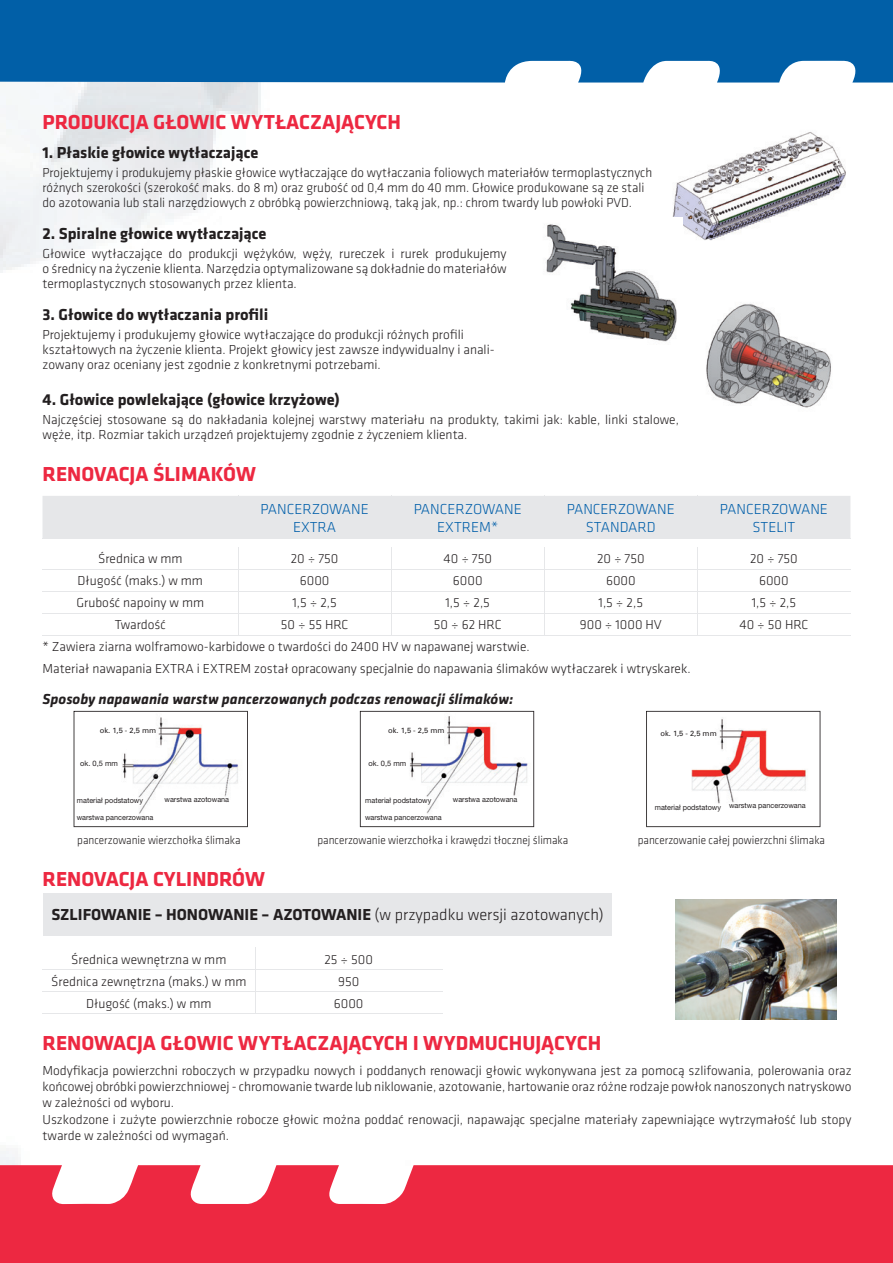
<style>
.page{position:relative;width:893px;height:1263px;background:#fff}
.page>*{position:absolute;margin:0;border:0;box-sizing:border-box;transform-origin:0 0}
.t1{font:700 21px "Klavika";color:#ed2841}
.t2{font:700 16.5px "Klavika";color:#231f20}
.t3{font:300 15px/18px "Klavika";color:#015faa;text-align:center}
.t4{font:italic 700 15px "Klavika";color:#231f20}
.t5{font:300 13.5px/15px "Klavika";color:#231f20}
.t6{font:300 12px "Klavika";color:#231f20;scale:.94 1}
.t7{font:7.5px "Helvetica Neue LT Pro";color:#231f20}
.t8{font:7.5px "Univers CE";color:#231f20}
.s1{font-weight:300}
</style>
<div class="page">
<img style="left:0;top:83px;width:851px;height:1082px">
<svg style="left:0;top:1165px;width:893px;height:98px;background:#ee3d53"></svg>
<svg style="left:0;top:0;width:893px;height:83px;background:#1269ac"></svg>
<img style="left:661px;top:125px;width:190px;height:119px">
<div style="left:43px;top:893px;width:568px;height:42px;background:#e6e7e9"></div>
<div style="left:43px;top:496px;width:807px;height:42px;background:#e6e7e9"></div>
<hr style="left:238px;top:496px;width:1px;height:42px;background:#e6e7e9">
<hr style="left:391px;top:496px;width:1px;height:42px;background:#e6e7e9">
<hr style="left:544px;top:496px;width:1px;height:42px;background:#e6e7e9">
<hr style="left:697px;top:496px;width:1px;height:42px;background:#e6e7e9">
<hr style="left:43px;top:538px;width:195px;height:1px;background:#e6e7e9">
<hr style="left:238px;top:538px;width:153px;height:1px;background:#e6e7e9">
<hr style="left:391px;top:538px;width:153px;height:1px;background:#e6e7e9">
<hr style="left:544px;top:538px;width:153px;height:1px;background:#e6e7e9">
<hr style="left:697px;top:538px;width:153px;height:1px;background:#e6e7e9">
<hr style="left:43px;top:569px;width:195px;height:1px;background:#e6e7e9">
<hr style="left:238px;top:569px;width:153px;height:1px;background:#e6e7e9">
<hr style="left:391px;top:569px;width:153px;height:1px;background:#e6e7e9">
<hr style="left:544px;top:569px;width:153px;height:1px;background:#e6e7e9">
<hr style="left:697px;top:569px;width:153px;height:1px;background:#e6e7e9">
<hr style="left:43px;top:591px;width:195px;height:1px;background:#e6e7e9">
<hr style="left:238px;top:591px;width:153px;height:1px;background:#e6e7e9">
<hr style="left:391px;top:591px;width:153px;height:1px;background:#e6e7e9">
<hr style="left:544px;top:591px;width:153px;height:1px;background:#e6e7e9">
<hr style="left:697px;top:591px;width:153px;height:1px;background:#e6e7e9">
<hr style="left:43px;top:613px;width:195px;height:1px;background:#e6e7e9">
<hr style="left:238px;top:613px;width:153px;height:1px;background:#e6e7e9">
<svg style="left:238px;top:547px;width:1px;height:88px"></svg>
<hr style="left:391px;top:613px;width:153px;height:1px;background:#e6e7e9">
<svg style="left:391px;top:547px;width:1px;height:88px"></svg>
<hr style="left:544px;top:613px;width:153px;height:1px;background:#e6e7e9">
<svg style="left:544px;top:547px;width:1px;height:88px"></svg>
<hr style="left:697px;top:613px;width:153px;height:1px;background:#e6e7e9">
<svg style="left:697px;top:547px;width:1px;height:88px"></svg>
<hr style="left:43px;top:635px;width:195px;height:1px;background:#e6e7e9">
<hr style="left:238px;top:635px;width:153px;height:1px;background:#e6e7e9">
<hr style="left:391px;top:635px;width:153px;height:1px;background:#e6e7e9">
<hr style="left:544px;top:635px;width:153px;height:1px;background:#e6e7e9">
<hr style="left:697px;top:635px;width:153px;height:1px;background:#e6e7e9">
<hr style="left:43px;top:969px;width:212px;height:1px;background:#e6e7e9">
<hr style="left:255px;top:969px;width:187px;height:1px;background:#e6e7e9">
<hr style="left:43px;top:991px;width:212px;height:1px;background:#e6e7e9">
<hr style="left:255px;top:991px;width:187px;height:1px;background:#e6e7e9">
<svg style="left:255px;top:947px;width:1px;height:66px"></svg>
<hr style="left:43px;top:1013px;width:212px;height:1px;background:#e6e7e9">
<hr style="left:255px;top:1013px;width:187px;height:1px;background:#e6e7e9">
<img style="left:538px;top:218px;width:144px;height:128px">
<img style="left:700px;top:296px;width:135px;height:121px">
<img style="left:676px;top:899px;width:160px;height:121px">
<svg style="left:74px;top:711px;width:174px;height:116px"></svg>
<svg style="left:360px;top:711px;width:174px;height:116px"></svg>
<svg style="left:646px;top:711px;width:174px;height:116px"></svg>
<h1 class="t1" style="left:43px;top:110px;width:360px">PRODUKCJA GŁOWIC WYTŁACZAJĄCYCH</h1>
<p class="t2" style="left:43px;top:144px;width:217px">1. Płaskie głowice wytłaczające</p>
<p class="t5" style="left:43px;top:166px;width:611px">Projektujemy i produkujemy płaskie głowice wytłaczające do wytłaczania foliowych materiałów termoplastycznych różnych szerokości (szerokość maks. do 8 m) oraz grubość od 0,4 mm do 40 mm. Głowice produkowane są ze stali do azotowania lub stali narzędziowych z obróbką powierzchniową, taką jak, np.: chrom twardy lub powłoki PVD.</p>
<p class="t2" style="left:43px;top:224px;width:225px">2. Spiralne głowice wytłaczające</p>
<p class="t5" style="left:43px;top:246px;width:466px;text-align:justify">Głowice wytłaczające do produkcji wężyków, węży, rureczek i rurek produkujemy o średnicy na życzenie klienta. Narzędzia optymalizowane są dokładnie do materiałów termoplastycznych stosowanych przez klienta.</p>
<p class="t2" style="left:43px;top:305px;width:227px">3. Głowice do wytłaczania profili</p>
<p class="t5" style="left:43px;top:327px;width:454px">Projektujemy i produkujemy głowice wytłaczające do produkcji różnych profili kształtowych na życzenie klienta. Projekt głowicy jest zawsze indywidualny i anali&shy;zowany oraz oceniany jest zgodnie z konkretnymi potrzebami.</p>
<p class="t2" style="left:43px;top:390px;width:299px">4. Głowice powlekające (głowice krzyżowe)</p>
<p class="t5" style="left:43px;top:412px;width:638px">Najczęściej stosowane są do nakładania kolejnej warstwy materiału na produkty, takimi jak: kable, linki stalowe, węże, itp. Rozmiar takich urządzeń projektujemy zgodnie z życzeniem klienta.</p>
<h1 class="t1" style="left:43px;top:463px;width:215px">RENOVACJA ŚLIMAKÓW</h1>
<p class="t3" style="left:261px;top:500px;width:110px">PANCERZOWANE<br>EXTRA</p>
<p class="t3" style="left:414px;top:500px;width:110px">PANCERZOWANE<br>EXTREM*</p>
<p class="t3" style="left:567px;top:500px;width:110px">PANCERZOWANE<br>STANDARD</p>
<p class="t3" style="left:720px;top:500px;width:110px">PANCERZOWANE<br>STELIT</p>
<p class="t5" style="left:98px;top:551px;width:86px">Średnica w mm</p>
<p class="t5" style="left:291px;top:551px;width:49px">20 ÷ 750</p>
<p class="t5" style="left:443px;top:551px;width:50px">40 ÷ 750</p>
<p class="t5" style="left:597px;top:551px;width:49px">20 ÷ 750</p>
<p class="t5" style="left:750px;top:551px;width:49px">20 ÷ 750</p>
<p class="t5" style="left:78px;top:573px;width:127px">Długość (maks.) w mm</p>
<p class="t5" style="left:300px;top:573px;width:31px">6000</p>
<p class="t5" style="left:453px;top:573px;width:31px">6000</p>
<p class="t5" style="left:606px;top:573px;width:31px">6000</p>
<p class="t5" style="left:759px;top:573px;width:31px">6000</p>
<p class="t5" style="left:77px;top:595px;width:129px">Grubość napoiny w mm</p>
<p class="t5" style="left:292px;top:595px;width:46px">1,5 ÷ 2,5</p>
<p class="t5" style="left:446px;top:595px;width:46px">1,5 ÷ 2,5</p>
<p class="t5" style="left:599px;top:595px;width:46px">1,5 ÷ 2,5</p>
<p class="t5" style="left:752px;top:595px;width:46px">1,5 ÷ 2,5</p>
<p class="t5" style="left:115px;top:618px;width:53px">Twardość</p>
<p class="t5" style="left:281px;top:618px;width:69px">50 ÷ 55 HRC</p>
<p class="t5" style="left:434px;top:618px;width:69px">50 ÷ 62 HRC</p>
<p class="t5" style="left:580px;top:618px;width:84px">900 ÷ 1000 HV</p>
<p class="t5" style="left:739px;top:618px;width:71px">40 ÷ 50 HRC</p>
<p class="t5" style="left:43px;top:635px;width:650px;line-height:22.2px">* Zawiera ziarna wolframowo-karbidowe o twardości do 2400 HV w napawanej warstwie.<br>Materiał nawapania EXTRA i EXTREM został opracowany specjalnie do napawania ślimaków wytłaczarek i wtryskarek.</p>
<p class="t4" style="left:43px;top:691px;width:472px">Sposoby napawania warstw pancerzowanych podczas renowacji ślimaków:</p>
<p class="t8" style="left:100px;top:726px;width:58px">ok. 1,5 - 2,5 mm</p>
<p class="t8" style="left:388px;top:726px;width:58px">ok. 1,5 - 2,5 mm</p>
<p class="t8" style="left:660px;top:729px;width:58px">ok. 1,5 - 2,5 mm</p>
<p class="t7" style="left:80px;top:759px;width:39px">ok. 0,5 mm</p>
<p class="t7" style="left:368px;top:759px;width:39px">ok. 0,5 mm</p>
<p class="t7" style="left:77px;top:796px;width:68px">materiał podstatowy</p>
<p class="t7" style="left:365px;top:796px;width:68px">materiał podstatowy</p>
<p class="t7" style="left:655px;top:803px;width:68px">materiał podstatowy</p>
<p class="t7" style="left:77px;top:813px;width:78px">warstwa pancerzowana</p>
<p class="t7" style="left:365px;top:813px;width:78px">warstwa pancerzowana</p>
<p class="t7" style="left:165px;top:795px;width:66px">warstwa azotowana</p>
<p class="t7" style="left:453px;top:795px;width:66px">warstwa azotowana</p>
<p class="t7" style="left:729px;top:801px;width:78px">warstwa pancerzowana</p>
<p class="t6" style="left:77px;top:834px;width:175px">pancerzowanie wierzchołka ślimaka</p>
<p class="t6" style="left:317px;top:834px;width:268px">pancerzowanie wierzchołka i krawędzi tłocznej ślimaka</p>
<p class="t6" style="left:638px;top:834px;width:201px">pancerzowanie całej powierzchni ślimaka</p>
<h1 class="t1" style="left:43px;top:868px;width:224px">RENOVACJA CYLINDRÓW</h1>
<p class="t2" style="left:51px;top:906px;width:554px">SZLIFOWANIE – HONOWANIE – AZOTOWANIE <span class="s1">(w przypadku wersji azotowanych)</span></p>
<p class="t5" style="left:71px;top:952px;width:157px">Średnica wewnętrzna w mm</p>
<p class="t5" style="left:324px;top:952px;width:50px">25 ÷ 500</p>
<p class="t5" style="left:51px;top:974px;width:197px">Średnica zewnętrzna (maks.) w mm</p>
<p class="t5" style="left:338px;top:974px;width:23px">950</p>
<p class="t5" style="left:86px;top:996px;width:127px">Długość (maks.) w mm</p>
<p class="t5" style="left:334px;top:996px;width:31px">6000</p>
<h1 class="t1" style="left:43px;top:1032px;width:560px">RENOWACJA GŁOWIC WYTŁACZAJĄCYCH I WYDMUCHUJĄCYCH</h1>
<p class="t5" style="left:43px;top:1063px;width:810px;line-height:16.2px">Modyfikacja powierzchni roboczych w przypadku nowych i poddanych renowacji głowic wykonywana jest za pomocą szlifowania, polerowania oraz końcowej obróbki powierzchniowej - chromowanie twarde lub niklowanie, azotowanie, hartowanie oraz różne rodzaje powłok nanoszonych natryskowo w zależności od wyboru.<br>Uszkodzone i zużyte powierzchnie robocze głowic można poddać renowacji, napawając specjalne materiały zapewniające wytrzymałość lub stopy twarde w zależności od wymagań.</p>
</div>
